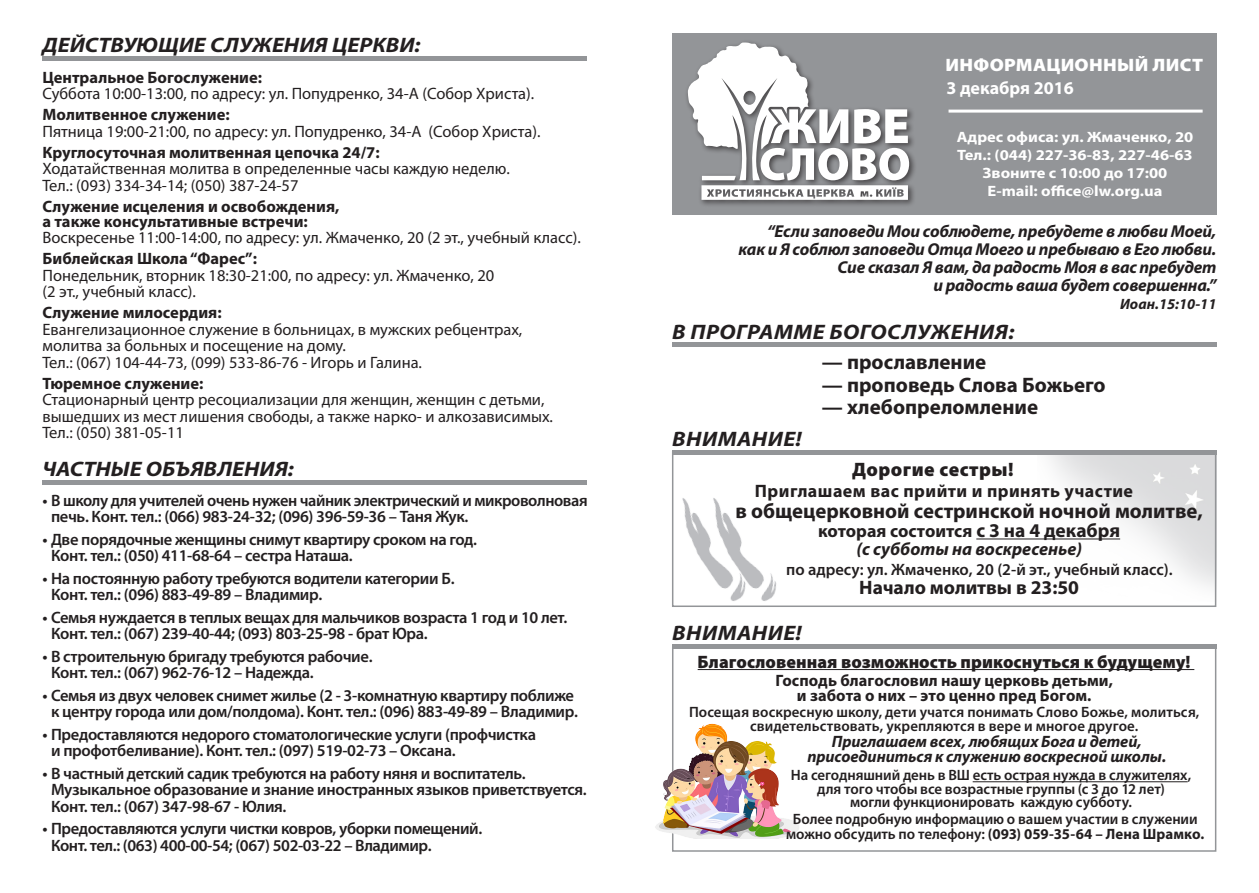
<style>
.page{position:relative;width:1259px;height:893px;background:#fff}
.page>*{position:absolute;margin:0;border:0;box-sizing:border-box;transform-origin:0 0}
.t1{font:700 21px "Myriad Pro";color:#231f20}
.t2{font:italic 700 21px "Myriad Pro";letter-spacing:.005em;color:#231f20;scale:1.1 1}
.t3{font:700 19.5px "Myriad Pro";color:#231f20}
.t4{font:900 19.5px "Myriad Pro";letter-spacing:.025em;color:#231f20}
.t5{font:900 18px "Myriad Pro";letter-spacing:.005em;color:#231f20}
.t6{font:700 18px "Myriad Pro";letter-spacing:.025em;color:#231f20}
.t7{font:700 18px "Myriad Pro";letter-spacing:-.005em;color:#231f20}
.t8{font:italic 700 18px "Myriad Pro";color:#231f20}
.t9{font:900 18px "Myriad Pro";letter-spacing:.015em;color:#fff;scale:1.08 1}
.t10{font:700 18px "Myriad Pro";color:#fff}
.t11{font:italic 700 17.25px "Myriad Pro";letter-spacing:-.015em;color:#231f20}
.t12{font:600 16.5px/16.5px "Myriad Pro";letter-spacing:-.02em;color:#231f20}
.t13{font:16.5px/16.5px "Myriad Pro";color:#231f20}
.t14{font:700 16.5px "Myriad Pro";color:#231f20}
.t15{font:italic 700 16.5px "Myriad Pro";letter-spacing:-.005em;color:#231f20}
.t16{font:600 16.5px "Myriad Pro";color:#231f20}
.t17{font:600 15px/13.5px "Myriad Pro";color:#231f20;text-align:center}
.t18{font:700 15px "Myriad Pro";color:#fff;scale:1.1 1}
.t19{font:700 15px "Myriad Pro";letter-spacing:.005em;color:#231f20}
.t20{font:italic 700 15px "Myriad Pro";color:#231f20}
.s1{font-size:19.5px}
.s2{font-weight:600}
</style>
<div class="page">
<div style="left:672px;top:647px;width:544px;height:205px;border:2px solid #939598"></div>
<img style="left:655px;top:723px;width:144px;height:115px">
<div style="left:672px;top:33px;width:544px;height:182px;background:#939598"></div>
<div style="left:684px;top:39px;width:233px;height:168px;background:#231f20;opacity:.7"></div>
<svg style="left:687px;top:42px;width:222px;height:158px"></svg>
<hr style="left:948px;top:110px;width:254px;height:3px;background:#fff">
<div style="left:43px;top:480px;width:544px;height:5px;background:#939598"></div>
<hr style="left:672px;top:343px;width:544px;height:4px;background:#939598">
<hr style="left:43px;top:56px;width:544px;height:4px;background:#939598">
<div style="left:672px;top:644px;width:544px;height:5px;background:#939598"></div>
<hr style="left:697px;top:669px;width:497px;height:1px;background:#231f20">
<hr style="left:972px;top:781px;width:215px;height:1px;background:#231f20">
<div style="left:672px;top:451px;width:544px;height:156px;border:2px solid #939598"></div>
<div style="left:672px;top:450px;width:544px;height:5px;background:#939598"></div>
<hr style="left:976px;top:538px;width:144px;height:1px;background:#231f20">
<img style="left:790px;top:604px;width:31px;height:3px">
<img style="left:672px;top:487px;width:118px;height:120px">
<p class="t2" style="left:43px;top:31px;width:345px">ДЕЙСТВУЮЩИЕ СЛУЖЕНИЯ ЦЕРКВИ:</p>
<p class="t14" style="left:43px;top:66px;width:221px">Центральное Богослужение:</p>
<p class="t13" style="left:43px;top:85px;width:493px">Суббота 10:00-13:00, по адресу: ул. Попудренко, 34-А (Собор Христа).</p>
<p class="t14" style="left:43px;top:104px;width:189px">Молитвенное служение:</p>
<p class="t13" style="left:43px;top:122px;width:499px">Пятница 19:00-21:00, по адресу: ул. Попудренко, 34-А (Собор Христа).</p>
<p class="t14" style="left:43px;top:141px;width:339px">Круглосуточная молитвенная цепочка 24/7:</p>
<p class="t13" style="left:43px;top:160px;width:469px">Ходатайственная молитва в определенные часы каждую неделю.<br>Тел.: (093) 334-34-14; (050) 387-24-57</p>
<p class="t14" style="left:43px;top:195px;width:298px">Служение исцеления и освобождения,</p>
<p class="t14" style="left:43px;top:210px;width:267px">а также консультативные встречи:</p>
<p class="t13" style="left:43px;top:229px;width:540px">Воскресенье 11:00-14:00, по адресу: ул. Жмаченко, 20 (2 эт., учебный класс).</p>
<p class="t14" style="left:43px;top:248px;width:216px">Библейская Школа “Фарес”:</p>
<p class="t13" style="left:43px;top:266px;width:453px">Понедельник, вторник 18:30-21:00, по адресу: ул. Жмаченко, 20 (2 эт., учебный класс).</p>
<p class="t14" style="left:43px;top:302px;width:181px">Служение милосердия:</p>
<p class="t13" style="left:43px;top:320px;width:481px">Евангелизационное служение в больницах, в мужских ребцентрах, молитва за больных и посещение на дому.</p>
<p class="t13" style="left:43px;top:353px;width:381px">Тел.: (067) 104-44-73, (099) 533-86-76 - Игорь и Галина.</p>
<p class="t14" style="left:43px;top:372px;width:162px">Тюремное служение:</p>
<p class="t13" style="left:43px;top:391px;width:512px">Стационарный центр ресоциализации для женщин, женщин с детьми, вышедших из мест лишения свободы, а также нарко- и алкозависимых.<br>Тел.: (050) 381-05-11</p>
<p class="t2" style="left:43px;top:455px;width:230px">ЧАСТНЫЕ ОБЪЯВЛЕНИЯ:</p>
<p class="t12" style="left:51px;top:492px;width:538px;text-indent:-9px">• В школу для учителей очень нужен чайник электрический и микроволновая печь. Конт. тел.: (066) 983-24-32; (096) 396-59-36 – Таня Жук.</p>
<p class="t12" style="left:51px;top:531px;width:427px;text-indent:-9px">• Две порядочные женщины снимут квартиру сроком на год.<br>Конт. тел.: (050) 411-68-64 – сестра Наташа.</p>
<p class="t12" style="left:51px;top:570px;width:405px;text-indent:-9px">• На постоянную работу требуются водители категории Б.<br>Конт. тел.: (096) 883-49-89 – Владимир.</p>
<p class="t12" style="left:51px;top:609px;width:518px;text-indent:-9px">• Семья нуждается в теплых вещах для мальчиков возраста 1 год и 10 лет.<br>Конт. тел.: (067) 239-40-44; (093) 803-25-98 - брат Юра.</p>
<p class="t12" style="left:51px;top:648px;width:323px;text-indent:-9px">• В строительную бригаду требуются рабочие.<br>Конт. тел.: (067) 962-76-12 – Надежда.</p>
<p class="t12" style="left:43px;top:687px;width:537px;text-align:center">• Семья из двух человек снимет жилье (2 - 3-комнатную квартиру поближе к центру города или дом/полдома). Конт. тел.: (096) 883-49-89 – Владимир.</p>
<p class="t12" style="left:51px;top:726px;width:487px;text-indent:-9px">• Предоставляются недорого стоматологические услуги (профчистка и профотбеливание). Конт. тел.: (097) 519-02-73 – Оксана.</p>
<p class="t12" style="left:51px;top:765px;width:537px;text-indent:-9px">• В частный детский садик требуются на работу няня и воспитатель.<br>Музыкальное образование и знание иностранных языков приветствуется.<br>Конт. тел.: (067) 347-98-67 - Юлия.</p>
<p class="t12" style="left:51px;top:820px;width:433px;text-indent:-9px">• Предоставляются услуги чистки ковров, уборки помещений.<br>Конт. тел.: (063) 400-00-54; (067) 502-03-22 – Владимир.</p>
<p class="t9" style="left:945px;top:53px;width:240px">ИНФОРМАЦИОННЫЙ ЛИСТ</p>
<p class="t10" style="left:946px;top:76px;width:129px">3 декабря 2016</p>
<p class="t18" style="left:956px;top:127px;width:217px">Адрес офиса: ул. Жмаченко, 20</p>
<p class="t18" style="left:957px;top:145px;width:216px">Тел.: (044) 227-36-83, 227-46-63</p>
<p class="t18" style="left:982px;top:163px;width:170px">Звоните с 10:00 до 17:00</p>
<p class="t18" style="left:987px;top:181px;width:161px">E-mail: office@lw.org.ua</p>
<p class="t11" style="left:767px;top:220px;width:451px">“Если заповеди Мои соблюдете, пребудете в любви Моей,</p>
<p class="t11" style="left:738px;top:238px;width:479px">как и Я соблюл заповеди Отца Моего и пребываю в Его любви.</p>
<p class="t11" style="left:837px;top:256px;width:380px">Сие сказал Я вам, да радость Моя в вас пребудет</p>
<p class="t11" style="left:933px;top:274px;width:284px">и радость ваша будет совершенна.”</p>
<p class="t20" style="left:1120px;top:294px;width:98px">Иоан.15:10-11</p>
<p class="t2" style="left:672px;top:318px;width:312px">В ПРОГРАММЕ БОГОСЛУЖЕНИЯ:</p>
<p class="t2" style="left:672px;top:425px;width:119px">ВНИМАНИЕ!</p>
<p class="t1" style="left:821px;top:349px;width:166px">— прославление</p>
<p class="t1" style="left:821px;top:371px;width:285px">— проповедь Слова Божьего</p>
<p class="t1" style="left:821px;top:394px;width:218px">— хлебопреломление</p>
<p class="t4" style="left:852px;top:456px;width:163px">Дорогие сестры!</p>
<p class="t6" style="left:755px;top:479px;width:379px">Приглашаем вас прийти и принять участие</p>
<p class="t1" style="left:735px;top:497px;width:469px">в общецерковной сестринской ночной молитве,</p>
<p class="t7" style="left:818px;top:519px;width:303px">которая состоится <span class="s1">с 3 на 4 декабря</span></p>
<p class="t8" style="left:856px;top:537px;width:227px">(с субботы на воскресенье)</p>
<p class="t16" style="left:786px;top:558px;width:388px">по адресу: ул. Жмаченко, 20 (2-й эт., учебный класс).</p>
<p class="t3" style="left:859px;top:575px;width:221px">Начало молитвы в 23:50</p>
<p class="t2" style="left:672px;top:619px;width:119px">ВНИМАНИЕ!</p>
<p class="t5" style="left:697px;top:650px;width:494px">Благословенная возможность прикоснуться к будущему!</p>
<p class="t14" style="left:775px;top:669px;width:339px">Господь благословил нашу церковь детьми,</p>
<p class="t14" style="left:797px;top:684px;width:296px">и забота о них – это ценно пред Богом.</p>
<p class="t17" style="left:689px;top:705px;width:512px">Посещая воскресную школу, дети учатся понимать Слово Божье, молиться, свидетельствовать, укрепляются в вере и многое другое.</p>
<p class="t15" style="left:831px;top:731px;width:311px">Приглашаем всех, любящих Бога и детей,</p>
<p class="t15" style="left:807px;top:746px;width:360px">присоединиться к служению воскресной школы.</p>
<p class="t17" style="left:791px;top:768px;width:402px">На сегодняшний день в ВШ есть острая нужда в служителях,</p>
<p class="t17" style="left:817px;top:782px;width:349px">для того чтобы все возрастные группы (с 3 до 12 лет)</p>
<p class="t17" style="left:850px;top:795px;width:283px">могли функционировать каждую субботу.</p>
<p class="t17" style="left:793px;top:812px;width:406px">Более подробную информацию о вашем участии в служении</p>
<p class="t19" style="left:786px;top:824px;width:420px"><span class="s2">можно обсудить по телефону:</span> (093) 059-35-64 – Лена Шрамко.</p>
</div>
